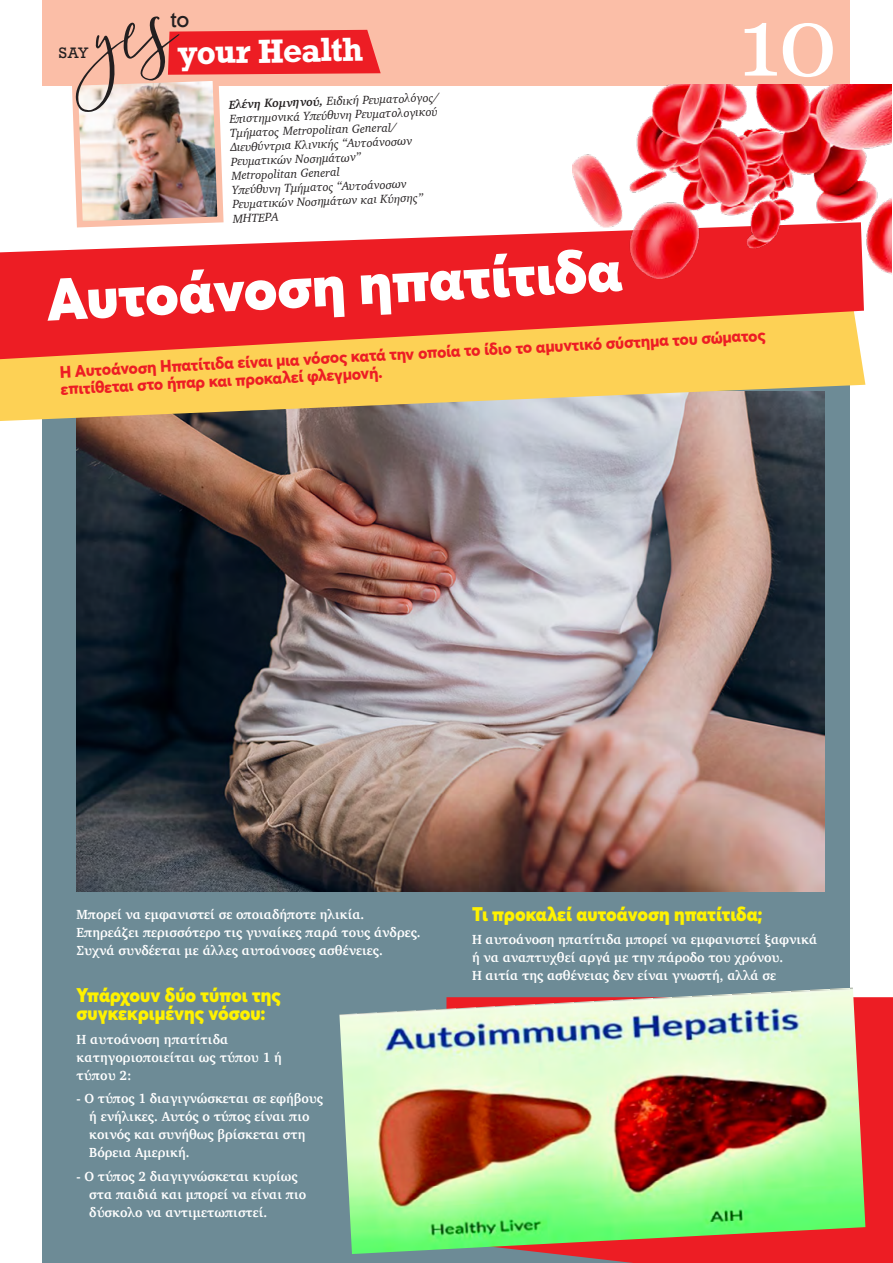
<style>
.page{position:relative;width:893px;height:1263px;background:#fff}
.page>*{position:absolute;margin:0;border:0;box-sizing:border-box;transform-origin:0 0}
.t1{font:97.5px "Georgia";color:#fff}
.t2{font:900 58.5px "Averta";color:#fff}
.t3{font:700 31.5px "Rockwell";color:#fff}
.t4{font:21px "Rockwell";color:#231f20}
.t5{font:900 19.5px/18px "Averta";color:#fff200;scale:.95 1}
.t6{font:800 16.5px/17.2px "Averta";color:#ed1d24}
.t7{font:14.25px "Rockwell";color:#231f20}
.t8{font:700 13.5px/18px "Charter";color:#fff;scale:.95 1}
.t9{font:italic 12px/14.2px "Charter";color:#231f20}
.s1{font-weight:700}
</style>
<div class="page">
<div style="left:43px;top:360px;width:807px;height:903px;background:#6d8b96"></div>
<div style="left:556px;top:997px;width:337px;height:266px;background:#ed1d24"></div>
<img style="left:77px;top:421px;width:748px;height:470px">
<div style="left:43px;top:0;width:807px;height:85px;background:#fbbea7"></div>
<svg style="left:0;top:359px;width:865px;height:62px;background:#e0c16b"></svg>
<svg style="left:0;top:232px;width:864px;height:127px;background:#f1523c"></svg>
<img style="left:69px;top:16px;width:312px;height:212px">
<img style="left:572px;top:85px;width:319px;height:193px">
<img style="left:339px;top:987px;width:526px;height:267px">
<h3 class="t4" style="left:170px;top:6px;width:21px">to</h3>
<p class="t7" style="left:59px;top:44px;width:32px">SAY</p>
<h3 class="t3" style="left:177px;top:32px;width:188px;rotate:-1deg">your Health</h3>
<p class="t9" style="left:229px;top:97px;width:212px;rotate:-2deg"><span class="s1">Ελένη Κομνηνού,</span> Ειδική Ρευματολόγος/<br>Επιστημονικά Υπεύθυνη Ρευματολογικού<br>Τμήματος Metropolitan General/<br>Διευθύντρια Κλινικής “Αυτοάνοσων<br>Ρευματικών Νοσημάτωνˮ<br>Metropolitan General<br>Υπεύθυνη Τμήματος “Αυτοάνοσων<br>Ρευματικών Νοσημάτων και Κύησηςˮ<br>ΜΗΤΕΡΑ</p>
<h2 class="t2" style="left:45px;top:262px;width:577px;rotate:-3deg">Αυτοάνοση ηπατίτιδα</h2>
<h1 class="t1" style="left:738px;top:-29px;width:101px">10</h1>
<p class="t6" style="left:59px;top:363px;width:708px;rotate:-3deg">Η Αυτοάνοση Ηπατίτιδα είναι μια νόσος κατά την οποία το ίδιο το αμυντικό σύστημα του σώματος επιτίθεται στο ήπαρ και προκαλεί φλεγμονή.</p>
<p class="t8" style="left:77px;top:905px;width:364px">Μπορεί να εμφανιστεί σε οποιαδήποτε ηλικία.<br>Επηρεάζει περισσότερο τις γυναίκες παρά τους άνδρες.<br>Συχνά συνδέεται με άλλες αυτοάνοσες ασθένειες.</p>
<h3 class="t5" style="left:77px;top:986px;width:216px">Υπάρχουν δύο τύποι της συγκεκριμένης νόσου:</h3>
<p class="t8" style="left:77px;top:1030px;width:218px">Η αυτοάνοση ηπατίτιδα κατηγοριοποιείται ως τύπου 1 ή τύπου 2:</p>
<p class="t8" style="left:89px;top:1089px;width:247px;text-indent:-13px">- Ο τύπος 1 διαγιγνώσκεται σε εφήβους ή ενήλικες. Αυτός ο τύπος είναι πιο κοινός και συνήθως βρίσκεται στη<br>Βόρεια Αμερική.</p>
<p class="t8" style="left:89px;top:1167px;width:230px;text-indent:-13px">- Ο τύπος 2 διαγιγνώσκεται κυρίως στα παιδιά και μπορεί να είναι πιο δύσκολο να αντιμετωπιστεί.</p>
<h3 class="t5" style="left:472px;top:904px;width:307px">Τι προκαλεί αυτοάνοση ηπατίτιδα;</h3>
<p class="t8" style="left:472px;top:930px;width:365px">Η αυτοάνοση ηπατίτιδα μπορεί να εμφανιστεί ξαφνικά ή να αναπτυχθεί αργά με την πάροδο του χρόνου.<br>Η αιτία της ασθένειας δεν είναι γνωστή, αλλά σε</p>
</div>
